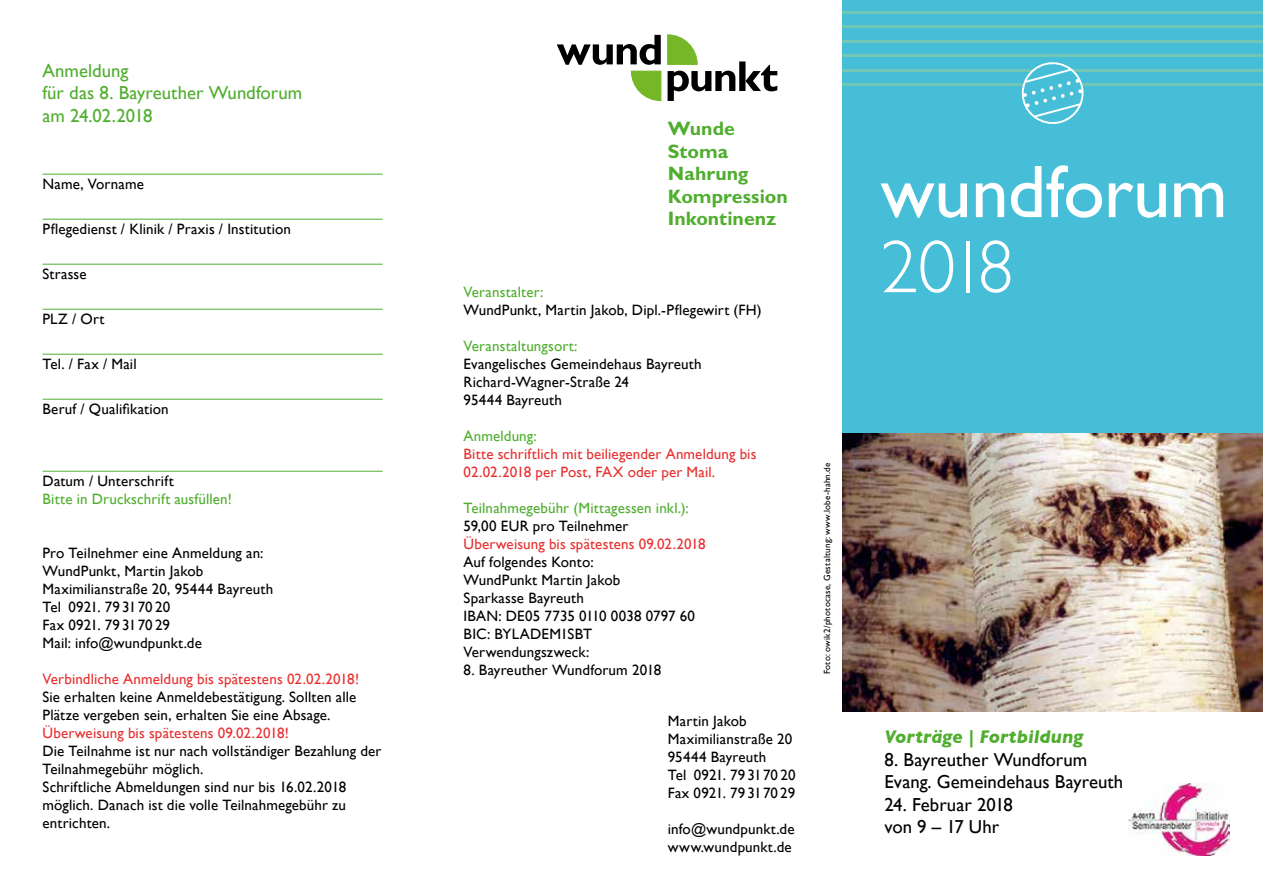
<style>
.page{position:relative;width:1263px;height:893px;background:#fff}
.page>*{position:absolute;margin:0;border:0;box-sizing:border-box;transform-origin:0 0}
.t1{font:75px "Gill Sans";letter-spacing:-.005em;color:#fff}
.t2{font:300 75px "Gill Sans";color:#fff}
.t3{font:700 19.5px/22.5px "M Gill Sans";color:#50ae2f}
.t4{font:18.75px/22.5px "Gill Sans";color:#000}
.t5{font:18.75px/22.5px "Gill Sans";color:#50ae2f}
.t6{font:italic 700 18.75px "Gill Sans";color:#50ae2f}
.t7{font:15px/18px "Gill Sans";letter-spacing:.01em;color:#000}
.t8{font:15px/18px "Gill Sans";letter-spacing:.01em;color:#e7302f}
.t9{font:15px "Gill Sans";letter-spacing:.01em;color:#50ae2f}
.t10{font:9px "Gill Sans";letter-spacing:.025em;color:#000}
</style>
<div class="page">
<div style="left:842px;top:0;width:421px;height:434px;background:#46bed7"></div>
<hr style="left:842px;top:11px;width:421px;height:3px;background:#b5d383">
<hr style="left:842px;top:26px;width:421px;height:2px;background:#b5d383">
<hr style="left:842px;top:40px;width:421px;height:2px;background:#b5d383">
<hr style="left:842px;top:54px;width:421px;height:3px;background:#b5d383">
<hr style="left:842px;top:69px;width:421px;height:2px;background:#b5d383">
<hr style="left:842px;top:83px;width:421px;height:3px;background:#b5d383">
<svg style="left:631px;top:71px;width:30px;height:30px"></svg>
<svg style="left:557px;top:35px;width:104px;height:30px"></svg>
<svg style="left:667px;top:35px;width:110px;height:66px"></svg>
<svg style="left:1019px;top:62px;width:67px;height:62px"></svg>
<img style="left:842px;top:434px;width:421px;height:278px">
<hr style="left:43px;top:174px;width:340px;height:1px;background:#50ae2f">
<hr style="left:43px;top:219px;width:340px;height:1px;background:#50ae2f">
<hr style="left:43px;top:264px;width:340px;height:1px;background:#50ae2f">
<hr style="left:43px;top:309px;width:340px;height:1px;background:#50ae2f">
<hr style="left:43px;top:354px;width:340px;height:1px;background:#50ae2f">
<hr style="left:43px;top:399px;width:340px;height:1px;background:#50ae2f">
<hr style="left:43px;top:471px;width:340px;height:1px;background:#50ae2f">
<img style="left:1129px;top:783px;width:100px;height:73px">
<p class="t5" style="left:43px;top:59px;width:261px">Anmeldung<br>für das 8. Bayreuther Wundforum am 24.02.2018</p>
<p class="t7" style="left:43px;top:175px;width:103px">Name, Vorname</p>
<p class="t7" style="left:43px;top:220px;width:250px">Pflegedienst / Klinik / Praxis / Institution</p>
<p class="t7" style="left:43px;top:265px;width:46px">Strasse</p>
<p class="t7" style="left:43px;top:310px;width:64px">PLZ / Ort</p>
<p class="t7" style="left:43px;top:355px;width:96px">Tel. / Fax / Mail</p>
<p class="t7" style="left:43px;top:400px;width:128px">Beruf / Qualifikation</p>
<p class="t7" style="left:43px;top:472px;width:133px">Datum / Unterschrift</p>
<p class="t9" style="left:43px;top:490px;width:191px">Bitte in Druckschrift ausfüllen!</p>
<p class="t7" style="left:43px;top:544px;width:232px">Pro Teilnehmer eine Anmeldung an:<br>WundPunkt, Martin Jakob<br>Maximilianstraße 20, 95444 Bayreuth<br>Tel 0921. 79 3170 20<br>Fax 0921. 79 3170 29<br>Mail: info@wundpunkt.de</p>
<p class="t8" style="left:43px;top:670px;width:318px">Verbindliche Anmeldung bis spätestens 02.02.2018!</p>
<p class="t7" style="left:43px;top:688px;width:315px">Sie erhalten keine Anmeldebestätigung. Sollten alle<br>Plätze vergeben sein, erhalten Sie eine Absage.</p>
<p class="t8" style="left:43px;top:724px;width:248px">Überweisung bis spätestens 09.02.2018!</p>
<p class="t7" style="left:43px;top:742px;width:340px">Die Teilnahme ist nur nach vollständiger Bezahlung der Teilnahmegebühr möglich.<br>Schriftliche Abmeldungen sind nur bis 16.02.2018 möglich. Danach ist die volle Teilnahmegebühr zu entrichten.</p>
<h2 class="t3" style="left:668px;top:117px;width:122px">Wunde<br>Stoma<br>Nahrung<br>Kompression<br>Inkontinenz</h2>
<p class="t9" style="left:463px;top:283px;width:81px">Veranstalter:</p>
<p class="t7" style="left:463px;top:300px;width:300px">WundPunkt, Martin Jakob, Dipl.-Pflegewirt (FH)</p>
<p class="t9" style="left:463px;top:337px;width:116px">Veranstaltungsort:</p>
<p class="t7" style="left:463px;top:354px;width:240px">Evangelisches Gemeindehaus Bayreuth<br>Richard-Wagner-Straße 24<br>95444 Bayreuth</p>
<p class="t9" style="left:463px;top:427px;width:75px">Anmeldung:</p>
<p class="t8" style="left:463px;top:444px;width:294px">Bitte schriftlich mit beiliegender Anmeldung bis<br>02.02.2018 per Post, FAX oder per Mail.</p>
<p class="t9" style="left:463px;top:499px;width:227px">Teilnahmegebühr (Mittagessen inkl.):</p>
<p class="t7" style="left:463px;top:516px;width:167px">59,00 EUR pro Teilnehmer</p>
<p class="t8" style="left:463px;top:534px;width:244px">Überweisung bis spätestens 09.02.2018</p>
<p class="t7" style="left:463px;top:552px;width:233px">Auf folgendes Konto:<br>WundPunkt Martin Jakob<br>Sparkasse Bayreuth<br>IBAN: DE05 7735 0110 0038 0797 60<br>BIC: BYLADEM1SBT<br>Verwendungszweck:</p>
<p class="t7" style="left:463px;top:660px;width:199px">8. Bayreuther Wundforum 2018</p>
<p class="t7" style="left:668px;top:712px;width:129px">Martin Jakob<br>Maximilianstraße 20<br>95444 Bayreuth<br>Tel 0921. 79 3170 20<br>Fax 0921. 79 3170 29</p>
<p class="t7" style="left:668px;top:820px;width:128px">info@wundpunkt.de www.wundpunkt.de</p>
<p class="t10" style="left:822px;top:674px;width:213px;rotate:-90deg">Foto: owik2/photocase, Gestaltung: www.lobe-hahn.de</p>
<h1 class="t1" style="left:880px;top:148px;width:348px">wundforum</h1>
<h1 class="t2" style="left:880px;top:208px;width:135px">2018</h1>
<p class="t6" style="left:884px;top:726px;width:200px">Vorträge | Fortbildung</p>
<p class="t4" style="left:884px;top:748px;width:240px">8. Bayreuther Wundforum<br>Evang. Gemeindehaus Bayreuth</p>
<p class="t4" style="left:884px;top:793px;width:130px">24. Februar 2018 von 9 – 17 Uhr</p>
</div>
